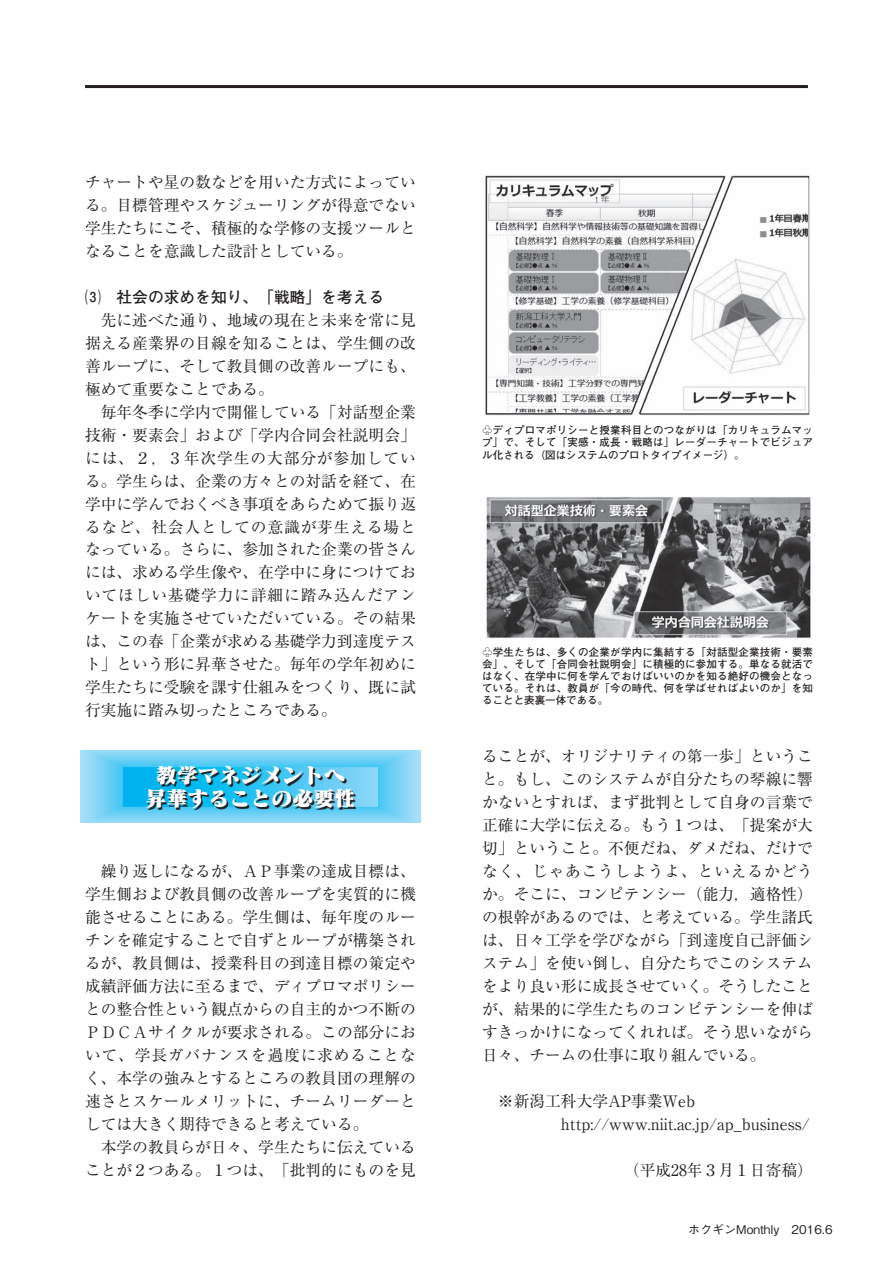
<style>
.page{position:relative;width:893px;height:1263px;background:#fff}
.page>*{position:absolute;margin:0;border:0;box-sizing:border-box;transform-origin:0 0}
.t1{font:21px/22.5px "Matisse Pro UB";color:#fff;text-align:center}
.t2{font:15.75px/23px "Ryumin Pro";color:#231f20;text-align:justify}
.t3{font:700 15.75px "Futo Go B101 Pro";color:#231f20}
.t4{font:500 12px "Gothic BBB Pro";color:#231f20}
.t5{font:700 10.5px/12px "Futo Go B101 Pro";letter-spacing:.015em;color:#231f20;text-align:justify}
</style>
<div class="page">
<hr style="left:85px;top:85px;width:723px;height:3px;background:#231f20">
<div style="left:89px;top:751px;width:323px;height:71px;background:#92d9f7"></div>
<div style="left:95px;top:754px;width:311px;height:66px;background:#8bd7f7"></div>
<div style="left:98px;top:755px;width:305px;height:63px;background:#85d5f7"></div>
<div style="left:100px;top:756px;width:301px;height:61px;background:#80d4f7"></div>
<div style="left:102px;top:757px;width:297px;height:60px;background:#7cd3f6"></div>
<div style="left:104px;top:758px;width:293px;height:57px;background:#76d2f6"></div>
<div style="left:106px;top:759px;width:289px;height:55px;background:#71d0f6"></div>
<div style="left:108px;top:760px;width:285px;height:54px;background:#6dcff6"></div>
<div style="left:110px;top:761px;width:281px;height:52px;background:#67cef5"></div>
<div style="left:112px;top:762px;width:276px;height:50px;background:#60cdf5"></div>
<div style="left:115px;top:763px;width:271px;height:48px;background:#53cbf5"></div>
<svg style="left:147px;top:809px;width:209px;height:1px"></svg>
<div style="left:120px;top:765px;width:261px;height:43px;background:#4ac9f4"></div>
<div style="left:121px;top:766px;width:259px;height:41px;background:#3dc6f3"></div>
<svg style="left:123px;top:767px;width:255px;height:40px;background:#3cc2f2"></svg>
<svg style="left:148px;top:768px;width:208px;height:41px;background:#2a8cac"></svg>
<img style="left:485px;top:175px;width:325px;height:241px">
<img style="left:486px;top:497px;width:325px;height:141px">
<p class="t2" style="left:85px;top:169px;width:332px">チャートや星の数などを用いた方式によっている。目標管理やスケジューリングが得意でない学生たちにこそ、積極的な学修の支援ツールとなることを意識した設計としている。</p>
<p class="t3" style="left:85px;top:284px;width:301px">⑶　社会の求めを知り、「戦略」を考える</p>
<p class="t2" style="left:85px;top:307px;width:332px;text-indent:16px">先に述べた通り、地域の現在と未来を常に見据える産業界の目線を知ることは、学生側の改善ループに、そして教員側の改善ループにも、極めて重要なことである。</p>
<p class="t2" style="left:85px;top:399px;width:332px;text-indent:16px">毎年冬季に学内で開催している「対話型企業技術・要素会」および「学内合同会社説明会」には、２，３年次学生の大部分が参加している。学生らは、企業の方々との対話を経て、在学中に学んでおくべき事項をあらためて振り返るなど、社会人としての意識が芽生える場となっている。さらに、参加された企業の皆さんには、求める学生像や、在学中に身につけておいてほしい基礎学力に詳細に踏み込んだアンケートを実施させていただいている。その結果は、この春「企業が求める基礎学力到達度テスト」という形に昇華させた。毎年の学年初めに学生たちに受験を課す仕組みをつくり、既に試行実施に踏み切ったところである。</p>
<h1 class="t1" style="left:145px;top:764px;width:211px">教学マネジメントへ昇華することの必要性</h1>
<p class="t2" style="left:85px;top:859px;width:332px;text-indent:16px">繰り返しになるが、ＡＰ事業の達成目標は、学生側および教員側の改善ループを実質的に機能させることにある。学生側は、毎年度のルーチンを確定することで自ずとループが構築されるが、教員側は、授業科目の到達目標の策定や成績評価方法に至るまで、ディプロマポリシーとの整合性という観点からの自主的かつ不断のＰＤＣＡサイクルが要求される。この部分において、学長ガバナンスを過度に求めることなく、本学の強みとするところの教員団の理解の速さとスケールメリットに、チームリーダーとしては大きく期待できると考えている。</p>
<p class="t2" style="left:85px;top:1134px;width:332px;text-align:right">本学の教員らが日々、学生たちに伝えていることが２つある。１つは、「批判的にものを見</p>
<p class="t5" style="left:482px;top:423px;width:332px">♧ディプロマポリシーと授業科目とのつながりは「カリキュラムマップ」で、そして「実感・成長・戦略は」レーダーチャートでビジュアル化される（図はシステムのプロトタイプイメージ）。</p>
<p class="t5" style="left:482px;top:644px;width:332px">♧学生たちは、多くの企業が学内に集結する「対話型企業技術・要素会」、そして「合同会社説明会」に積極的に参加する。単なる就活ではなく、在学中に何を学んでおけばいいのかを知る絶好の機会となっている。それは、教員が「今の時代、何を学ばせればよいのか」を知ることと表裏一体である。</p>
<p class="t2" style="left:482px;top:744px;width:332px">ることが、オリジナリティの第一歩」ということ。もし、このシステムが自分たちの琴線に響かないとすれば、まず批判として自身の言葉で正確に大学に伝える。もう１つは、「提案が大切」ということ。不便だね、ダメだね、だけでなく、じゃあこうしようよ、といえるかどうか。そこに、コンピテンシー（能力，適格性）の根幹があるのでは、と考えている。学生諸氏は、日々工学を学びながら「到達度自己評価システム」を使い倒し、自分たちでこのシステムをより良い形に成長させていく。そうしたことが、結果的に学生たちのコンピテンシーを伸ばすきっかけになってくれれば。そう思いながら日々、チームの仕事に取り組んでいる。</p>
<p class="t2" style="left:498px;top:1089px;width:313px">※新潟工科大学AP事業Web<br>　　　　http://www.niit.ac.jp/ap_business/</p>
<p class="t2" style="left:624px;top:1157px;width:190px">（平成28年３月１日寄稿）</p>
<p class="t4" style="left:688px;top:1220px;width:146px">ホクギンMonthly　2016.6</p>
</div>
